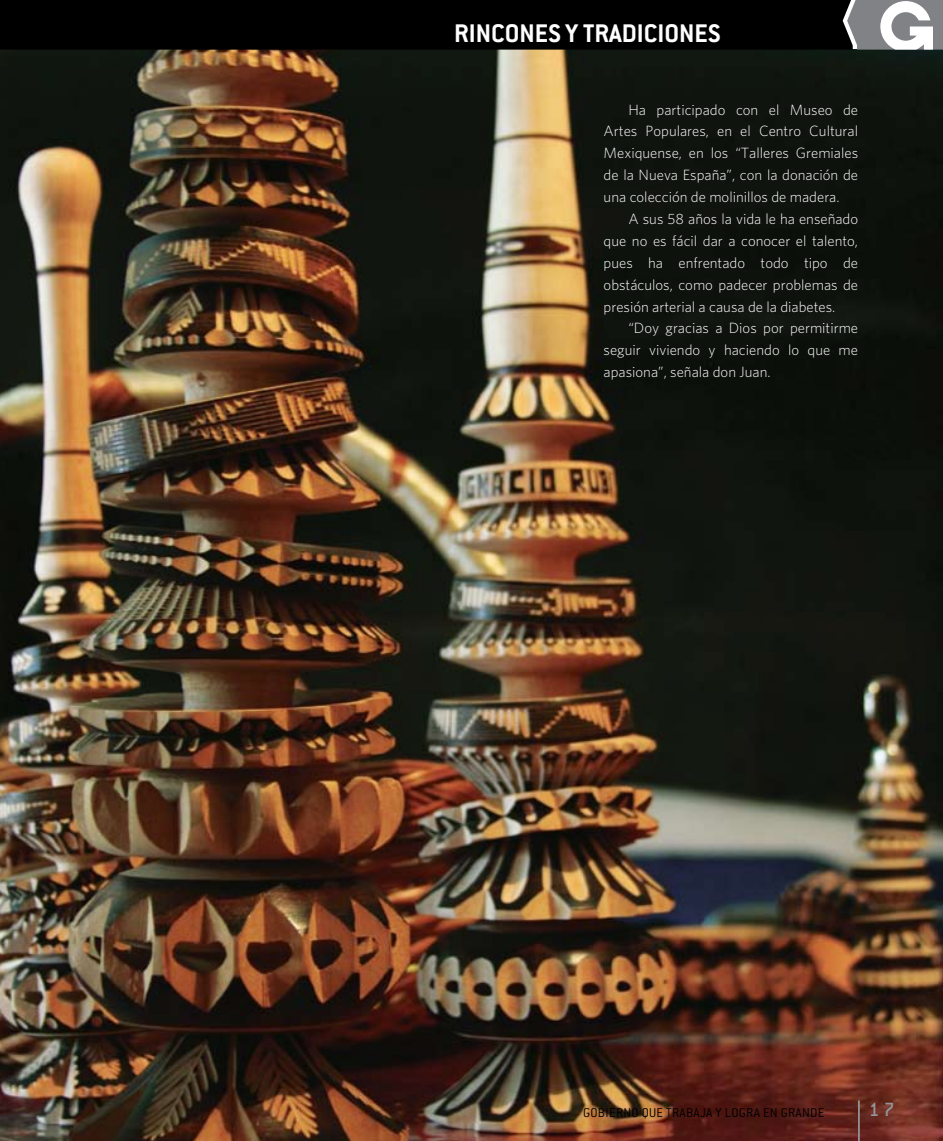
<style>
.page{position:relative;width:943px;height:1141px;background:#fff}
.page>*{position:absolute;margin:0;border:0;box-sizing:border-box;transform-origin:0 0}
.t1{font:700 28px "Conduit ITC";color:#fff}
.t2{font:500 21px "Conduit ITC";color:#939598}
.t3{font:300 14.88px/21.9px "Whitney HTF";color:#fff;text-align:justify}
.t4{font:300 14px "Conduit ITC";letter-spacing:.02em;color:#000}
</style>
<div class="page">
<img style="left:0;top:50px;width:943px;height:1091px">
<hr style="left:858px;top:1101px;width:1px;height:40px;background:#939598">
<svg style="left:0;top:0;width:943px;height:50px;background:#111"></svg>
<h1 class="t1" style="left:454px;top:17px;width:268px">RINCONES Y TRADICIONES</h1>
<p class="t3" style="left:603px;top:98px;width:256px;text-indent:25px">Ha participado con el Museo de Artes Populares, en el Centro Cultural Mexiquense, en los “Talleres Gremiales de la Nueva España”, con la donación de una colección de molinillos de madera.</p>
<p class="t3" style="left:603px;top:208px;width:256px;text-indent:25px">A sus 58 años la vida le ha enseñado que no es fácil dar a conocer el talento, pues ha enfrentado todo tipo de obstáculos, como padecer problemas de presión arterial a causa de la diabetes.</p>
<p class="t3" style="left:603px;top:317px;width:256px;text-indent:25px">“Doy gracias a Dios por permitirme seguir viviendo y haciendo lo que me apasiona”, señala don Juan.</p>
<p class="t4" style="left:583px;top:1105px;width:243px">GOBIERNO QUE TRABAJA Y LOGRA EN GRANDE</p>
<h2 class="t2" style="left:868px;top:1097px;width:27px">17</h2>
</div>
